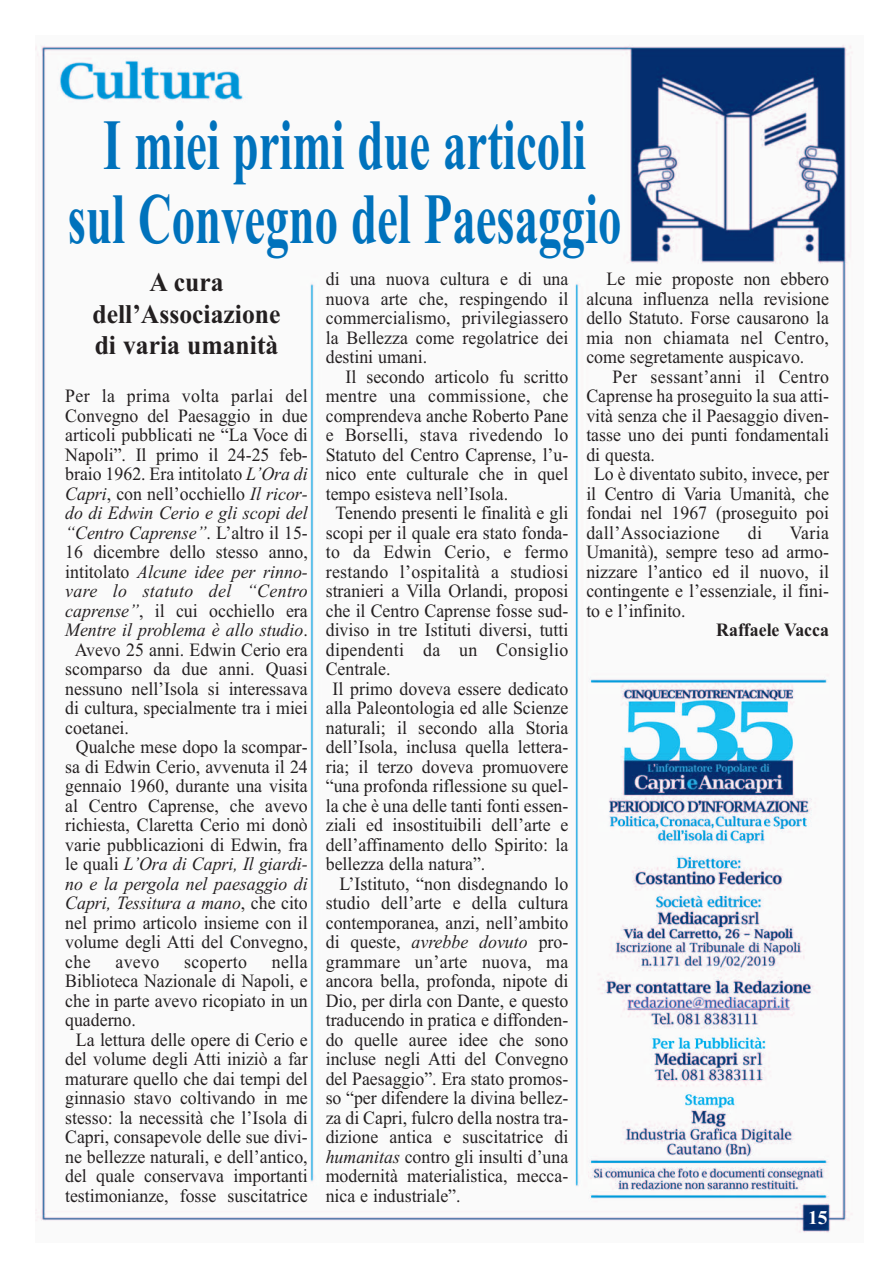
<style>
.page{position:relative;width:893px;height:1263px;background:#fff}
.page>*{position:absolute;margin:0;border:0;box-sizing:border-box;transform-origin:0 0}
.t1{font:700 72px/73.5px "Times";color:#0072bc;text-align:center;scale:.65 1}
.t2{font:700 27px/31.8px "Times";color:#231f20;text-align:center;scale:.95 1}
.t3{font:700 19.5px "Times";color:#fff}
.t4{font:18.75px/19.5px "Times";color:#231f20;text-align:justify;scale:.95 1}
.t5{font:italic 18.75px "Times";color:#231f20;scale:.95 1}
.t6{font:18.75px "Times";letter-spacing:.02em;color:#231f20;scale:.95 1}
.t7{font:italic 18.75px "Times";letter-spacing:.02em;color:#231f20;scale:.95 1}
.t8{font:700 18.75px "Times";color:#231f20;scale:.95 1}
.s1{font-style:italic}
.s2{font-style:normal}
</style>
<div class="page">
<img style="left:36px;top:44px;width:817px;height:1189px">
<img style="left:588px;top:672px;width:243px;height:530px">
<h1 class="t1" style="left:68px;top:107px;width:853px">I miei primi due articoli sul Convegno del Paesaggio</h1>
<h2 class="t2" style="left:92px;top:266px;width:199px">A cura dell’Associazione di varia umanità</h2>
<p class="t6" style="left:65px;top:385px;width:257px">Per la prima volta parlai del</p>
<p class="t4" style="left:65px;top:406px;width:257px">Convegno del Paesaggio in due</p>
<p class="t4" style="left:65px;top:425px;width:257px">articoli pubblicati ne “La Voce di</p>
<p class="t4" style="left:65px;top:445px;width:257px">Napoli”. Il primo il 24-25 feb-</p>
<p class="t4" style="left:65px;top:464px;width:257px">braio 1962. Era intitolato <span class="s1">L’Ora di</span></p>
<p class="t4" style="left:65px;top:484px;width:257px"><span class="s1">Capri</span>, con nell’occhiello <span class="s1">Il ricor-</span></p>
<p class="t5" style="left:65px;top:502px;width:257px">do di Edwin Cerio e gli scopi del</p>
<p class="t5" style="left:65px;top:521px;width:257px">“Centro Caprense”<span class="s2">. L’altro il 15-</span></p>
<p class="t4" style="left:65px;top:542px;width:257px">16 dicembre dello stesso anno,</p>
<p class="t5" style="left:65px;top:560px;width:257px"><span class="s2">intitolato</span> Alcune idee per rinno-</p>
<p class="t7" style="left:65px;top:580px;width:257px">vare lo statuto del “Centro</p>
<p class="t4" style="left:65px;top:601px;width:257px"><span class="s1">caprense”</span>, il cui occhiello era</p>
<p class="t5" style="left:65px;top:619px;width:257px">Mentre il problema è allo studio<span class="s2">.</span></p>
<p class="t4" style="left:75px;top:640px;width:247px">Avevo 25 anni. Edwin Cerio era</p>
<p class="t4" style="left:65px;top:659px;width:257px">scomparso da due anni. Quasi</p>
<p class="t4" style="left:65px;top:679px;width:257px">nessuno nell’Isola si interessava</p>
<p class="t4" style="left:65px;top:698px;width:257px">di cultura, specialmente tra i miei</p>
<p class="t4" style="left:65px;top:718px;width:69px">coetanei.</p>
<p class="t4" style="left:76px;top:737px;width:246px">Qualche mese dopo la scompar-</p>
<p class="t4" style="left:65px;top:757px;width:257px">sa di Edwin Cerio, avvenuta il 24</p>
<p class="t4" style="left:65px;top:776px;width:257px">gennaio 1960, durante una visita</p>
<p class="t4" style="left:65px;top:796px;width:257px">al Centro Caprense, che avevo</p>
<p class="t4" style="left:65px;top:815px;width:257px">richiesta, Claretta Cerio mi donò</p>
<p class="t4" style="left:65px;top:835px;width:257px">varie pubblicazioni di Edwin, fra</p>
<p class="t5" style="left:65px;top:853px;width:257px"><span class="s2">le quali</span> L’Ora di Capri, Il giardi-</p>
<p class="t5" style="left:65px;top:872px;width:257px">no e la pergola nel paesaggio di</p>
<p class="t5" style="left:65px;top:892px;width:257px">Capri, Tessitura a mano<span class="s2">, che cito</span></p>
<p class="t4" style="left:65px;top:913px;width:257px">nel primo articolo insieme con il</p>
<p class="t4" style="left:65px;top:932px;width:257px">volume degli Atti del Convegno,</p>
<p class="t4" style="left:65px;top:952px;width:28px">che</p>
<p class="t4" style="left:115px;top:952px;width:48px">avevo</p>
<p class="t6" style="left:184px;top:950px;width:68px">scoperto</p>
<p class="t4" style="left:272px;top:952px;width:39px">nella</p>
<p class="t4" style="left:65px;top:971px;width:257px">Biblioteca Nazionale di Napoli, e</p>
<p class="t4" style="left:65px;top:991px;width:257px">che in parte avevo ricopiato in un</p>
<p class="t4" style="left:65px;top:1010px;width:76px">quaderno.</p>
<p class="t4" style="left:76px;top:1030px;width:246px">La lettura delle opere di Cerio e</p>
<p class="t4" style="left:65px;top:1049px;width:257px">del volume degli Atti iniziò a far</p>
<p class="t4" style="left:65px;top:1069px;width:257px">maturare quello che dai tempi del</p>
<p class="t4" style="left:65px;top:1088px;width:257px">ginnasio stavo coltivando in me</p>
<p class="t4" style="left:65px;top:1108px;width:257px">stesso: la necessità che l’Isola di</p>
<p class="t4" style="left:65px;top:1127px;width:257px">Capri, consapevole delle sue divi-</p>
<p class="t4" style="left:65px;top:1147px;width:257px">ne bellezze naturali, e dell’antico,</p>
<p class="t4" style="left:65px;top:1166px;width:257px">del quale conservava importanti</p>
<p class="t4" style="left:65px;top:1186px;width:257px">testimonianze, fosse suscitatrice</p>
<p class="t4" style="left:326px;top:269px;width:257px">di una nuova cultura e di una nuova arte che, respingendo il commercialismo, privilegiassero la Bellezza come regolatrice dei destini umani.</p>
<p class="t4" style="left:346px;top:366px;width:236px">Il secondo articolo fu scritto</p>
<p class="t6" style="left:326px;top:385px;width:257px">mentre una commissione, che</p>
<p class="t4" style="left:326px;top:405px;width:257px">comprendeva anche Roberto Pane</p>
<p class="t4" style="left:326px;top:425px;width:257px">e Borselli, stava rivedendo lo</p>
<p class="t4" style="left:326px;top:444px;width:257px">Statuto del Centro Caprense, l’u-</p>
<p class="t4" style="left:326px;top:464px;width:257px">nico ente culturale che in quel</p>
<p class="t4" style="left:326px;top:483px;width:194px">tempo esisteva nell’Isola.</p>
<p class="t4" style="left:336px;top:503px;width:247px">Tenendo presenti le finalità e gli</p>
<p class="t4" style="left:326px;top:522px;width:257px">scopi per il quale era stato fonda-</p>
<p class="t6" style="left:326px;top:541px;width:257px">to da Edwin Cerio, e fermo</p>
<p class="t6" style="left:326px;top:560px;width:257px">restando l’ospitalità a studiosi</p>
<p class="t4" style="left:326px;top:581px;width:257px">stranieri a Villa Orlandi, proposi</p>
<p class="t4" style="left:326px;top:600px;width:257px">che il Centro Caprense fosse sud-</p>
<p class="t4" style="left:326px;top:620px;width:257px">diviso in tre Istituti diversi, tutti</p>
<p class="t6" style="left:326px;top:638px;width:257px">dipendenti da un Consiglio</p>
<p class="t4" style="left:326px;top:659px;width:70px">Centrale.</p>
<p class="t4" style="left:333px;top:678px;width:250px">Il primo doveva essere dedicato</p>
<p class="t4" style="left:326px;top:698px;width:257px">alla Paleontologia ed alle Scienze</p>
<p class="t4" style="left:326px;top:717px;width:257px">naturali; il secondo alla Storia</p>
<p class="t4" style="left:326px;top:737px;width:257px">dell’Isola, inclusa quella lettera-</p>
<p class="t4" style="left:326px;top:756px;width:257px">ria; il terzo doveva promuovere</p>
<p class="t4" style="left:326px;top:776px;width:257px">“una profonda riflessione su quel-</p>
<p class="t4" style="left:326px;top:795px;width:257px">la che è una delle tanti fonti essen-</p>
<p class="t4" style="left:326px;top:815px;width:257px">ziali ed insostituibili dell’arte e</p>
<p class="t4" style="left:326px;top:834px;width:257px">dell’affinamento dello Spirito: la</p>
<p class="t4" style="left:326px;top:854px;width:170px">bellezza della natura”.</p>
<p class="t4" style="left:339px;top:873px;width:243px">L’Istituto, “non disdegnando lo</p>
<p class="t4" style="left:326px;top:893px;width:257px">studio dell’arte e della cultura</p>
<p class="t4" style="left:326px;top:912px;width:257px">contemporanea, anzi, nell’ambito</p>
<p class="t4" style="left:326px;top:932px;width:257px">di queste, <span class="s1">avrebbe dovuto</span> pro-</p>
<p class="t6" style="left:326px;top:950px;width:257px">grammare un’arte nuova, ma</p>
<p class="t4" style="left:326px;top:971px;width:257px">ancora bella, profonda, nipote di</p>
<p class="t4" style="left:326px;top:990px;width:257px">Dio, per dirla con Dante, e questo</p>
<p class="t4" style="left:326px;top:1010px;width:257px">traducendo in pratica e diffonden-</p>
<p class="t4" style="left:326px;top:1029px;width:257px">do quelle auree idee che sono</p>
<p class="t4" style="left:326px;top:1049px;width:257px">incluse negli Atti del Convegno</p>
<p class="t4" style="left:326px;top:1068px;width:257px">del Paesaggio”. Era stato promos-</p>
<p class="t4" style="left:326px;top:1088px;width:257px">so “per difendere la divina bellez-</p>
<p class="t4" style="left:326px;top:1107px;width:257px">za di Capri, fulcro della nostra tra-</p>
<p class="t4" style="left:326px;top:1127px;width:257px">dizione antica e suscitatrice di</p>
<p class="t4" style="left:326px;top:1146px;width:257px"><span class="s1">humanitas</span> contro gli insulti d’una</p>
<p class="t4" style="left:326px;top:1166px;width:257px">modernità materialistica, mecca-</p>
<p class="t4" style="left:326px;top:1185px;width:144px">nica e industriale”.</p>
<p class="t4" style="left:586px;top:269px;width:257px;text-indent:20px">Le mie proposte non ebbero alcuna influenza nella revisione dello Statuto. Forse causarono la mia non chiamata nel Centro, come segretamente auspicavo.</p>
<p class="t6" style="left:613px;top:365px;width:229px">Per sessant’anni il Centro</p>
<p class="t4" style="left:586px;top:386px;width:257px">Caprense ha proseguito la sua atti-</p>
<p class="t4" style="left:586px;top:405px;width:257px">vità senza che il Paesaggio diven-</p>
<p class="t4" style="left:586px;top:425px;width:257px">tasse uno dei punti fondamentali</p>
<p class="t4" style="left:586px;top:444px;width:74px">di questa.</p>
<p class="t4" style="left:594px;top:464px;width:249px">Lo è diventato subito, invece, per</p>
<p class="t4" style="left:586px;top:483px;width:257px">il Centro di Varia Umanità, che</p>
<p class="t4" style="left:586px;top:503px;width:257px">fondai nel 1967 (proseguito poi</p>
<p class="t6" style="left:586px;top:521px;width:142px">dall’Associazione</p>
<p class="t4" style="left:748px;top:522px;width:16px">di</p>
<p class="t4" style="left:586px;top:522px;width:257px;text-indent:204px">Varia Umanità), sempre teso ad armo&shy;nizzare l’antico ed il nuovo, il contingente e l’essenziale, il fini&shy;to e l’infinito.</p>
<p class="t8" style="left:716px;top:619px;width:120px">Raffaele Vacca</p>
<p class="t3" style="left:808px;top:1206px;width:21px">15</p>
</div>
